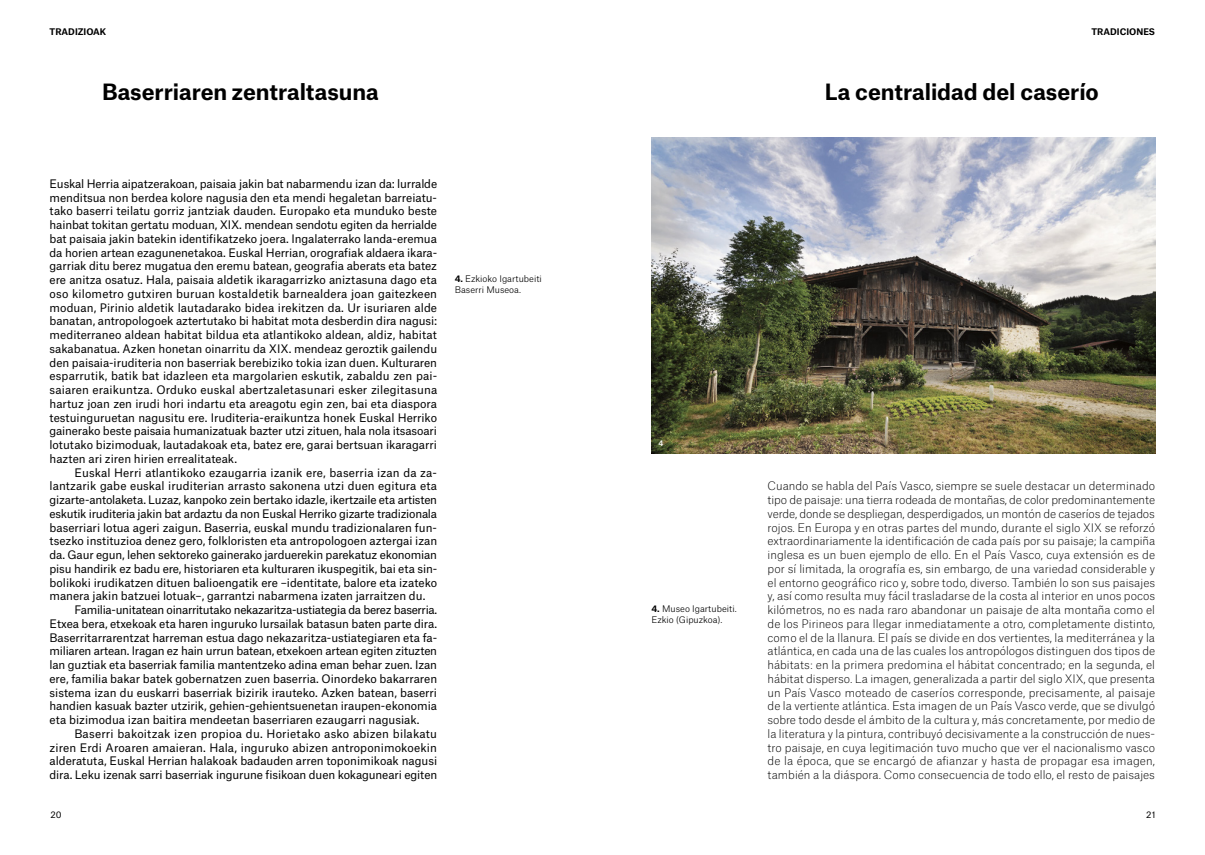
<style>
.page{position:relative;width:1205px;height:855px;background:#fff}
.page>*{position:absolute;margin:0;border:0;box-sizing:border-box;transform-origin:0 0}
.t1{font:700 21.5px "Atlas Grotesk";color:#000}
.t2{font:11.25px/13.8px "Atlas Grotesk";color:#000;text-align:justify}
.t3{font:100 11.25px/13.8px "Atlas Grotesk";color:#000;text-align:justify}
.t4{font:300 8.75px/11.2px "Atlas Grotesk";color:#000}
.t5{font:700 8.75px "Atlas Grotesk";color:#000}
.t6{font:8.75px "Atlas Grotesk";color:#000}
.t7{font:500 7.5px "Atlas Grotesk";color:#fff}
.s1{font-weight:700}
</style>
<div class="page">
<img style="left:652px;top:138px;width:503px;height:316px">
<p class="t5" style="left:50px;top:24px;width:58px">TRADIZIOAK</p>
<p class="t5" style="left:1091px;top:24px;width:65px">TRADICIONES</p>
<h1 class="t1" style="left:102px;top:74px;width:278px">Baserriaren zentraltasuna</h1>
<p class="t2" style="left:50px;top:176px;width:389px">Euskal Herria aipatzerakoan, paisaia jakin bat nabarmendu izan da: lurralde menditsua non berdea kolore nagusia den eta mendi hegaletan barreiatu&shy;tako baserri teilatu gorriz jantziak dauden. Europako eta munduko beste hainbat tokitan gertatu moduan, XIX. mendean sendotu egiten da herrialde bat paisaia jakin batekin identifikatzeko joera. Ingalaterrako landa-eremua da horien artean ezagunenetakoa. Euskal Herrian, orografiak aldaera ikara&shy;garriak ditu berez mugatua den eremu batean, geografia aberats eta batez ere anitza osatuz. Hala, paisaia aldetik ikaragarrizko aniztasuna dago eta oso kilometro gutxiren buruan kostaldetik barnealdera joan gaitezkeen moduan, Pirinio aldetik lautadarako bidea irekitzen da. Ur isuriaren alde banatan, antropologoek aztertutako bi habitat mota desberdin dira nagusi: mediterraneo aldean habitat bildua eta atlantikoko aldean, aldiz, habitat sakabanatua. Azken honetan oinarritu da XIX. mendeaz geroztik gailendu den paisaia-iruditeria non baserriak berebiziko tokia izan duen. Kulturaren esparrutik, batik bat idazleen eta margolarien eskutik, zabaldu zen pai&shy;saiaren eraikuntza. Orduko euskal abertzaletasunari esker zilegitasuna hartuz joan zen irudi hori indartu eta areagotu egin zen, bai eta diaspora testuinguruetan nagusitu ere. Iruditeria-eraikuntza honek Euskal Herriko gainerako beste paisaia humanizatuak bazter utzi zituen, hala nola itsasoari lotutako bizimoduak, lautadakoak eta, batez ere, garai bertsuan ikaragarri hazten ari ziren hirien errealitateak.</p>
<p class="t2" style="left:50px;top:464px;width:389px;text-indent:25px">Euskal Herri atlantikoko ezaugarria izanik ere, baserria izan da za&shy;lantzarik gabe euskal iruditerian arrasto sakonena utzi duen egitura eta gizarte-antolaketa. Luzaz, kanpoko zein bertako idazle, ikertzaile eta artisten eskutik iruditeria jakin bat ardaztu da non Euskal Herriko gizarte tradizionala baserriari lotua ageri zaigun. Baserria, euskal mundu tradizionalaren fun&shy;tsezko instituzioa denez gero, folkloristen eta antropologoen aztergai izan da. Gaur egun, lehen sektoreko gainerako jarduerekin parekatuz ekonomian pisu handirik ez badu ere, historiaren eta kulturaren ikuspegitik, bai eta sin&shy;bolikoki irudikatzen dituen balioengatik ere –identitate, balore eta izateko manera jakin batzuei lotuak–, garrantzi nabarmena izaten jarraitzen du.</p>
<p class="t2" style="left:50px;top:602px;width:389px;text-indent:25px">Familia-unitatean oinarritutako nekazaritza-ustiategia da berez baserria.<br>Etxea bera, etxekoak eta haren inguruko lursailak batasun baten parte dira.<br>Baserritarrarentzat harreman estua dago nekazaritza-ustiategiaren eta fa&shy;miliaren artean. Iragan ez hain urrun batean, etxekoen artean egiten zituzten lan guztiak eta baserriak familia mantentzeko adina eman behar zuen. Izan ere, familia bakar batek gobernatzen zuen baserria. Oinordeko bakarraren sistema izan du euskarri baserriak bizirik irauteko. Azken batean, baserri handien kasuak bazter utzirik, gehien-gehientsuenetan iraupen-ekonomia eta bizimodua izan baitira mendeetan baserriaren ezaugarri nagusiak.</p>
<p class="t2" style="left:50px;top:725px;width:389px;text-indent:25px">Baserri bakoitzak izen propioa du. Horietako asko abizen bilakatu ziren Erdi Aroaren amaieran. Hala, inguruko abizen antroponimokoekin alderatuta, Euskal Herrian halakoak badauden arren toponimikoak nagusi dira. Leku izenak sarri baserriak ingurune fisikoan duen kokaguneari egiten</p>
<p class="t4" style="left:455px;top:272px;width:89px"><span class="s1">4.</span> Ezkioko Igartubeiti<br>Baserri Museoa.</p>
<h1 class="t1" style="left:824px;top:74px;width:276px">La centralidad del caserío</h1>
<p class="t7" style="left:658px;top:437px;width:6px">4</p>
<p class="t4" style="left:651px;top:602px;width:87px"><span class="s1">4.</span> Museo Igartubeiti.<br>Ezkio (Gipuzkoa).</p>
<p class="t3" style="left:767px;top:478px;width:389px">Cuando se habla del País Vasco, siempre se suele destacar un determinado tipo de paisaje: una tierra rodeada de montañas, de color predominantemente verde, donde se despliegan, desperdigados, un montón de caseríos de tejados rojos. En Europa y en otras partes del mundo, durante el siglo XIX se reforzó extraordinariamente la identificación de cada país por su paisaje; la campiña inglesa es un buen ejemplo de ello. En el País Vasco, cuya extensión es de por sí limitada, la orografía es, sin embargo, de una variedad considerable y el entorno geográfico rico y, sobre todo, diverso. También lo son sus paisajes y, así como resulta muy fácil trasladarse de la costa al interior en unos pocos kilómetros, no es nada raro abandonar un paisaje de alta montaña como el de los Pirineos para llegar inmediatamente a otro, completamente distinto, como el de la llanura. El país se divide en dos vertientes, la mediterránea y la atlántica, en cada una de las cuales los antropólogos distinguen dos tipos de hábitats: en la primera predomina el hábitat concentrado; en la segunda, el hábitat disperso. La imagen, generalizada a partir del siglo XIX, que presenta un País Vasco moteado de caseríos corresponde, precisamente, al paisaje de la vertiente atlántica. Esta imagen de un País Vasco verde, que se divulgó sobre todo desde el ámbito de la cultura y, más concretamente, por medio de la literatura y la pintura, contribuyó decisivamente a la construcción de nues&shy;tro paisaje, en cuya legitimación tuvo mucho que ver el nacionalismo vasco de la época, que se encargó de afianzar y hasta de propagar esa imagen, también a la diáspora. Como consecuencia de todo ello, el resto de paisajes</p>
<p class="t6" style="left:50px;top:808px;width:13px">20</p>
<p class="t6" style="left:1146px;top:808px;width:11px">21</p>
</div>
